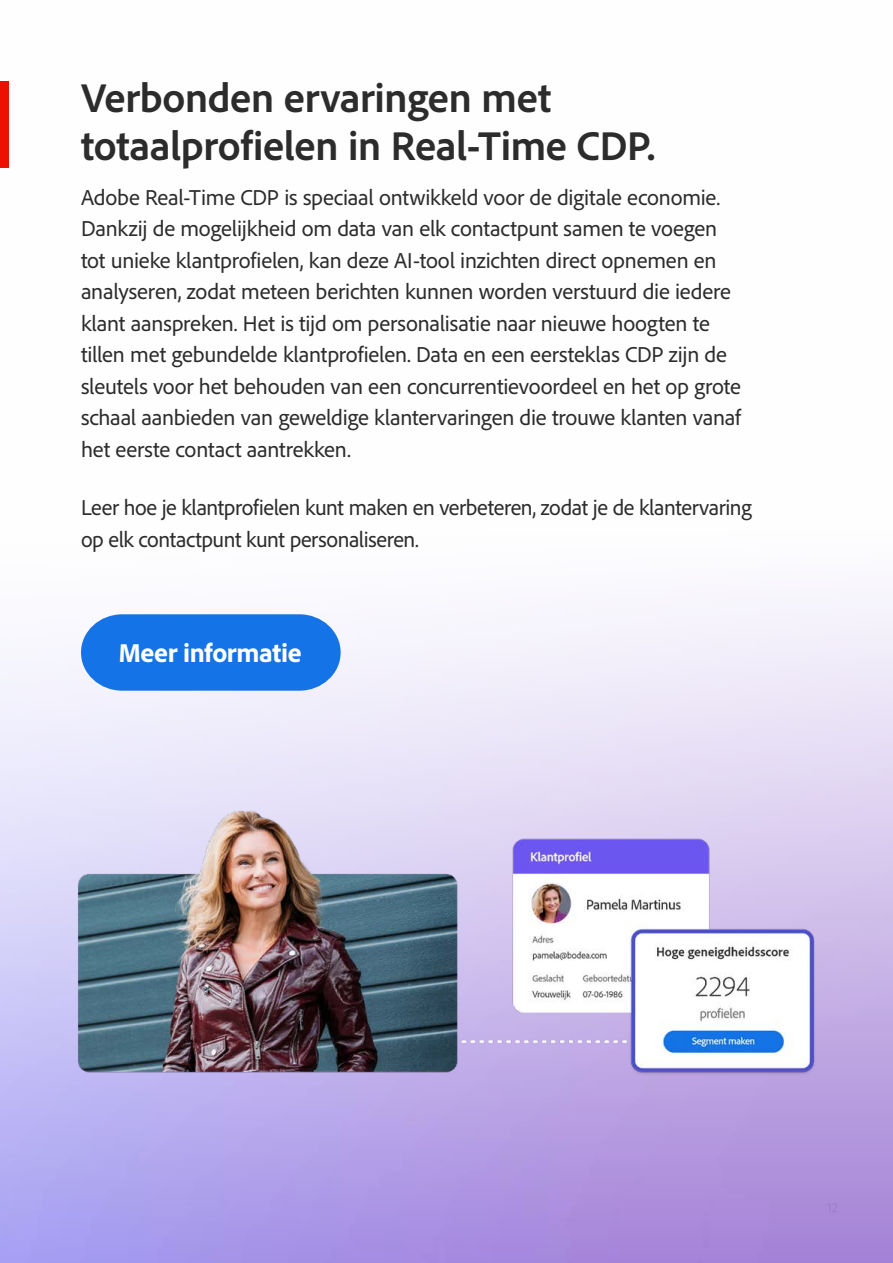
<style>
.page{position:relative;width:893px;height:1263px;background:#fff}
.page>*{position:absolute;margin:0;border:0;box-sizing:border-box;transform-origin:0 0}
.t1{font:700 42px/48px "Adobe Clean";letter-spacing:-.01em;color:#2c2c2c}
.t2{font:800 27px "Adobe Clean";letter-spacing:-.01em;color:#fff}
.t3{font:22.5px/31.5px "Adobe Clean";letter-spacing:-.01em;color:#2c2c2c}
</style>
<div class="page">
<div style="left:0;top:81px;width:9px;height:87px;background:#eb1000"></div>
<svg style="left:81px;top:614px;width:260px;height:46px;background:#227be7"></svg>
<img style="left:0;top:660px;width:891px;height:590px">
<h1 class="t1" style="left:81px;top:72px;width:576px">Verbonden ervaringen met totaalprofielen in Real-Time CDP.</h1>
<p class="t3" style="left:81px;top:181px;width:662px">Adobe Real-Time CDP is speciaal ontwikkeld voor de digitale economie.<br>Dankzij de mogelijkheid om data van elk contactpunt samen te voegen tot unieke klantprofielen, kan deze AI-tool inzichten direct opnemen en analyseren, zodat meteen berichten kunnen worden verstuurd die iedere klant aanspreken. Het is tijd om personalisatie naar nieuwe hoogten te tillen met gebundelde klantprofielen. Data en een eersteklas CDP zijn de sleutels voor het behouden van een concurrentievoordeel en het op grote schaal aanbieden van geweldige klantervaringen die trouwe klanten vanaf het eerste contact aantrekken.</p>
<p class="t3" style="left:81px;top:491px;width:672px">Leer hoe je klantprofielen kunt maken en verbeteren, zodat je de klantervaring op elk contactpunt kunt personaliseren.</p>
<p class="t2" style="left:118px;top:636px;width:185px">Meer informatie</p>
</div>
